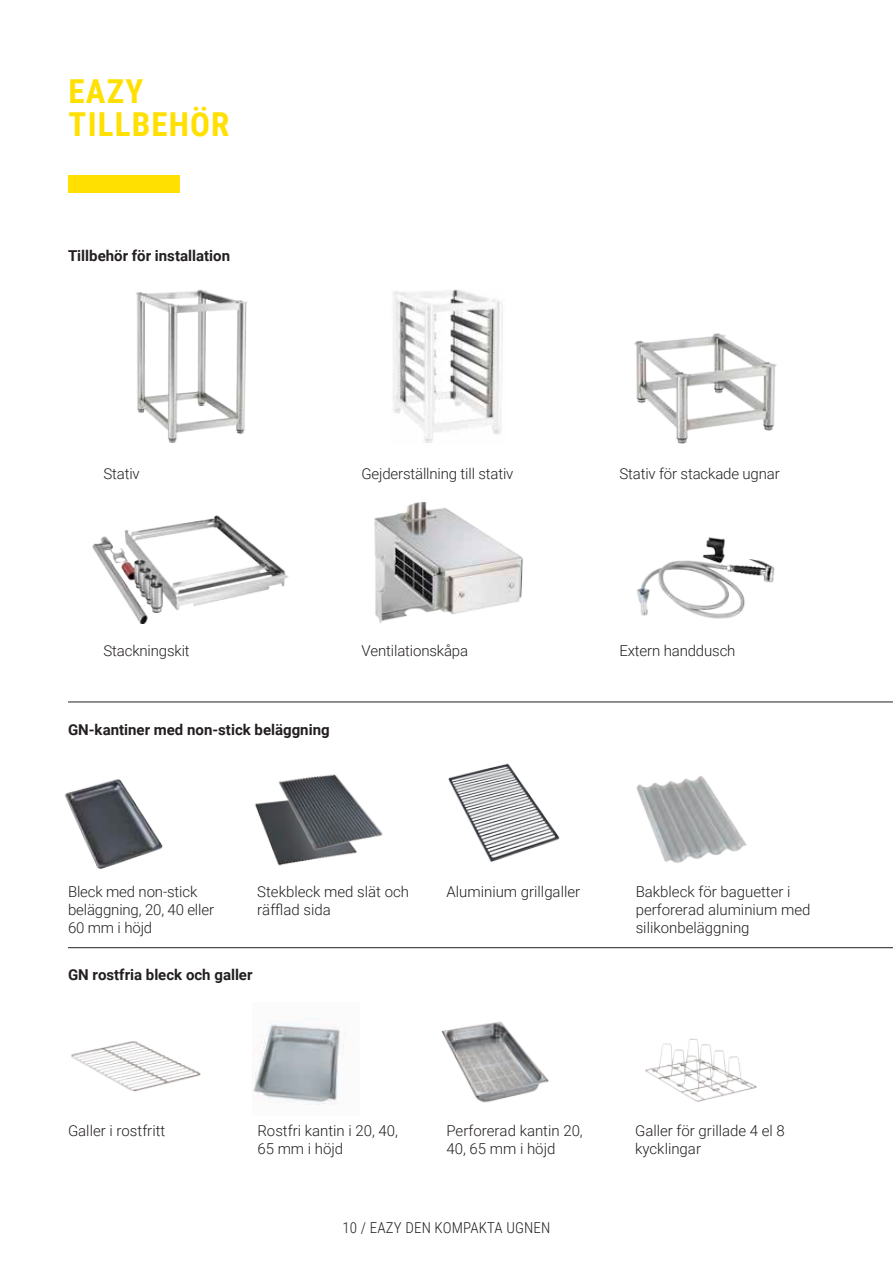
<style>
.page{position:relative;width:893px;height:1263px;background:#fff}
.page>*{position:absolute;margin:0;border:0;box-sizing:border-box;transform-origin:0 0}
.t1{font:700 33px/33px "Roboto Condensed";letter-spacing:.035em;color:#ffe000}
.t2{font:300 15px/18px "Roboto";color:#231f20}
.t3{font:700 15px "Roboto";color:#231f20}
.t4{font:300 15px "Roboto Condensed";letter-spacing:.01em;color:#231f20}
</style>
<div class="page">
<div style="left:68px;top:176px;width:112px;height:17px;background:#ffe000"></div>
<hr style="left:892px;top:0;width:1px;height:1263px;background:#231f20">
<img style="left:636px;top:776px;width:111px;height:87px">
<img style="left:645px;top:1039px;width:112px;height:63px">
<img style="left:441px;top:1021px;width:108px;height:82px">
<img style="left:71px;top:1041px;width:130px;height:51px">
<img style="left:253px;top:1024px;width:93px;height:81px">
<img style="left:64px;top:779px;width:99px;height:90px">
<img style="left:255px;top:802px;width:12px;height:34px">
<img style="left:267px;top:774px;width:116px;height:92px">
<img style="left:448px;top:763px;width:112px;height:99px">
<img style="left:393px;top:289px;width:110px;height:154px">
<img style="left:92px;top:515px;width:197px;height:109px">
<img style="left:374px;top:502px;width:149px;height:122px">
<img style="left:634px;top:333px;width:143px;height:111px">
<img style="left:636px;top:537px;width:139px;height:82px">
<img style="left:136px;top:289px;width:111px;height:154px">
<hr style="left:68px;top:702px;width:825px;height:1px;background:#231f20">
<hr style="left:68px;top:947px;width:825px;height:1px;background:#231f20">
<h1 class="t1" style="left:69px;top:73px;width:162px">EAZY<br>TILLBEHÖR</h1>
<p class="t3" style="left:68px;top:245px;width:164px">Tillbehör för installation</p>
<p class="t2" style="left:103px;top:464px;width:38px">Stativ</p>
<p class="t2" style="left:361px;top:464px;width:154px">Gejderställning till stativ</p>
<p class="t2" style="left:103px;top:641px;width:88px">Stackningskit</p>
<p class="t3" style="left:68px;top:719px;width:263px">GN-kantiner med non-stick beläggning</p>
<p class="t2" style="left:361px;top:641px;width:108px">Ventilationskåpa</p>
<p class="t2" style="left:619px;top:464px;width:162px">Stativ för stackade ugnar</p>
<p class="t2" style="left:619px;top:641px;width:118px">Extern handdusch</p>
<p class="t2" style="left:68px;top:882px;width:147px">Bleck med non-stick beläggning, 20, 40 eller<br>60 mm i höjd</p>
<p class="t2" style="left:257px;top:882px;width:153px">Stekbleck med slät och räfflad sida</p>
<p class="t2" style="left:446px;top:882px;width:135px">Aluminium grillgaller</p>
<p class="t2" style="left:636px;top:882px;width:176px">Bakbleck för baguetter i perforerad aluminium med silikonbeläggning</p>
<p class="t3" style="left:68px;top:964px;width:186px">GN rostfria bleck och galler</p>
<p class="t2" style="left:68px;top:1121px;width:99px">Galler i rostfritt</p>
<p class="t2" style="left:635px;top:1121px;width:151px">Galler för grillade 4 el 8 kycklingar</p>
<p class="t2" style="left:257px;top:1121px;width:142px">Rostfri kantin i 20, 40,<br>65 mm i höjd</p>
<p class="t2" style="left:446px;top:1121px;width:138px">Perforerad kantin 20,<br>40, 65 mm i höjd</p>
<p class="t4" style="left:343px;top:1217px;width:209px">10 / EAZY DEN KOMPAKTA UGNEN</p>
</div>
